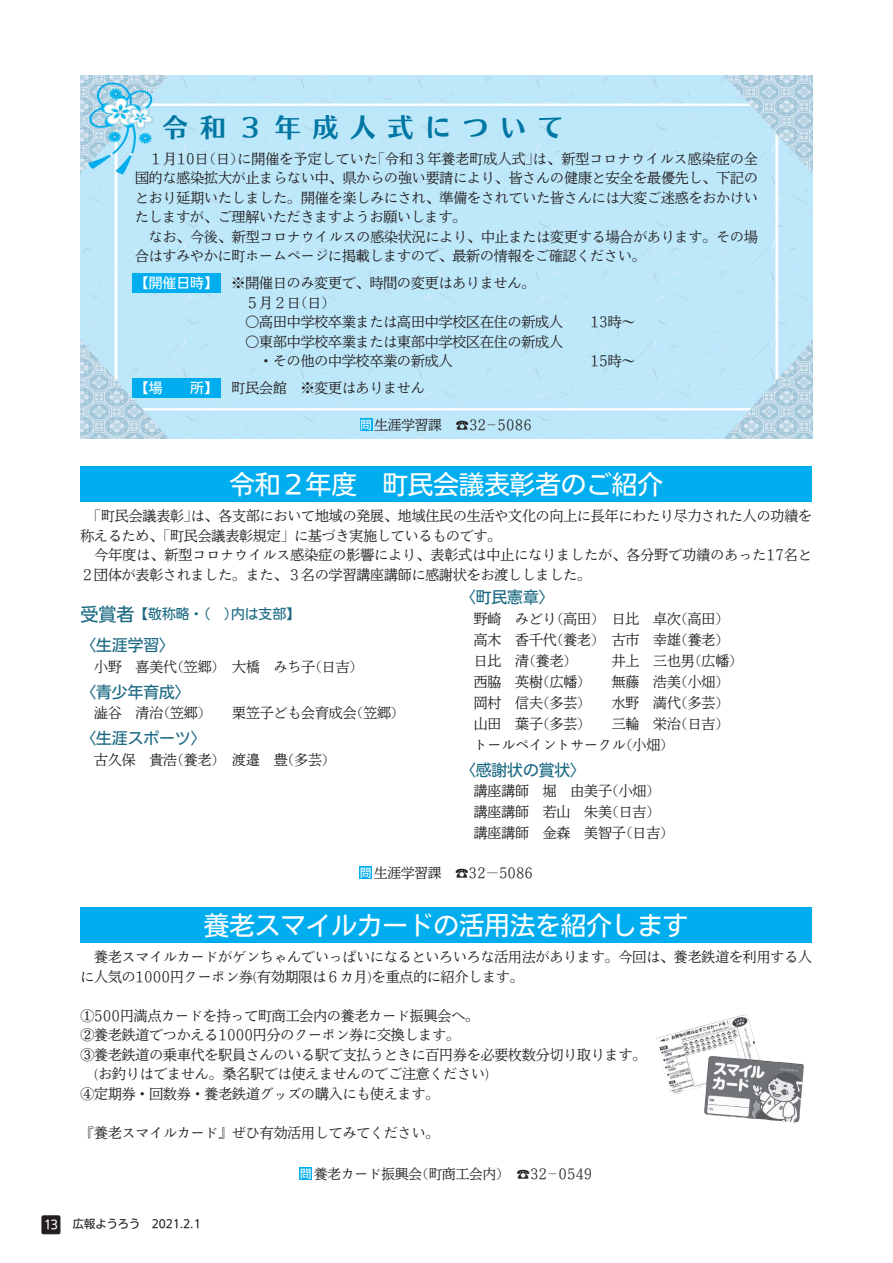
<style>
.page{position:relative;width:893px;height:1263px;background:#fff}
.page>*{position:absolute;margin:0;border:0;box-sizing:border-box;transform-origin:0 0}
.t1{font:25.5px "T1 FONT1611313854 91";color:#fff}
.t2{font:25.5px "T1 FONT1611313854 93";letter-spacing:.47em;color:#0076a3}
.t3{font:15.75px "T1 FONT1611313854 91";color:#196881}
.t4{font:13.8px/19.5px "T1 FONT1611313854 92";color:#231f20}
.t5{font:13.8px "T1 FONT1611313854 95";color:#231f20}
.t6{font:13.8px "T1 FONT1611313854 98";color:#231f20}
.t7{font:13.8px "T1 FONT1611313854 91";color:#196881}
.t8{font:13.8px "T1 FONT1611313854 94";color:#231f20}
.t9{font:13.8px "T1 FONT1611313854 99";color:#231f20}
.t10{font:13.8px "T1 FONT1611313854 91";color:#fff}
.t11{font:13.5px "T1 FONT1611313854 92";color:#231f20}
.t12{font:13.5px "T1 FONT1611313854 92";letter-spacing:-.18em;color:#231f20}
.t13{font:13.5px "T1 FONT1611313854 92";letter-spacing:-.19em;color:#231f20}
.t14{font:11.25px "T1 FONT1611313854 91";color:#231f20}
.s1{font-family:"T1 FONT1611313854 91";color:#fff}
.s2{font-family:"T1 FONT1611313854 91";font-size:11.25px;color:#fff}
.s3{font-family:"T1 GJFONT1611313854 10"}
.s4{font-family:"T1 FONT1611313854 94"}
.s5{font-family:"T1 FONT1611313854 95"}
.s6{font-size:18px}
.s7{font-family:"T1 FONT1611313854 92"}
.s8{font-family:"T1 FONT1611313854 96"}
.s9{font-family:"T1 FONT1611313854 97"}
.s10{font-family:"T1 FONT1611313854 99"}
.s11{font-family:"T1 FONT1611313854 98"}
.s12{font-family:"T1 FONT1611313854 100"}
.s13{font-family:"T1 FONT1611313854 101"}
.s14{font-family:"T1 FONT1611313854 102"}
.s15{font-size:12px;color:#fff}
</style>
<div class="page">
<div style="left:42px;top:1216px;width:18px;height:18px;background:#231f20;border-radius:2px"></div>
<div style="left:42px;top:1216px;width:18px;height:18px;border:1px solid #231f20;border-radius:2px"></div>
<div style="left:299px;top:1168px;width:13px;height:12px;background:#00aeef"></div>
<img style="left:656px;top:1014px;width:148px;height:108px">
<div style="left:80px;top:908px;width:732px;height:35px;background:#00aeef"></div>
<img style="left:80px;top:75px;width:732px;height:364px">
<div style="left:132px;top:273px;width:89px;height:20px;background:#00aeef"></div>
<div style="left:132px;top:378px;width:89px;height:20px;background:#00aeef"></div>
<div style="left:360px;top:419px;width:12px;height:12px;background:#00aeef"></div>
<div style="left:359px;top:866px;width:13px;height:13px;background:#00aeef"></div>
<div style="left:80px;top:467px;width:732px;height:35px;background:#00aeef"></div>
<h1 class="t2" style="left:163px;top:115px;width:402px">令和３年成人式について</h1>
<p class="t4" style="left:135px;top:149px;width:624px;text-align:justify;text-indent:14px">１月10日（日）に開催を予定していた「令和３年養老町成人式」は、新型コロナウイルス感染症の全国的な感染拡大が止まらない中、県からの強い要請により、皆さんの健康と安全を最優先し、下記のとおり延期いたしました。開催を楽しみにされ、準備をされていた皆さんには大変ご迷惑をおかけいたしますが、ご理解いただきますようお願いします。</p>
<p class="t4" style="left:135px;top:227px;width:624px;text-indent:14px">なお、今後、新型コロナウイルスの感染状況により、中止または変更する場合があります。その場合はすみやかに町ホームページに掲載しますので、最新の情報をご確認ください。</p>
<p class="t4" style="left:245px;top:273px;width:319px;text-indent:-110px"><span class="s1">【開催日時】</span> ※開催日のみ変更で、時間の変更はありません。<br>５月２日（日）<br>〇高田中学校卒業または高田中学校区在住の新成人</p>
<p class="t4" style="left:590px;top:312px;width:46px">13時～</p>
<p class="t4" style="left:259px;top:332px;width:305px;text-indent:-14px">〇東部中学校卒業または東部中学校区在住の新成人・その他の中学校卒業の新成人</p>
<p class="t10" style="left:135px;top:381px;width:29px">【場</p>
<p class="t4" style="left:190px;top:378px;width:236px"><span class="s1">所】</span> 町民会館 ※変更はありません</p>
<p class="t12" style="left:360px;top:418px;width:178px"><span class="s2">問</span>生涯学習課 <span class="s3">-</span>32― 5086</p>
<p class="t4" style="left:590px;top:351px;width:46px">15時～</p>
<h1 class="t1" style="left:229px;top:472px;width:435px">令和２年度 町民会議表彰者のご紹介</h1>
<p class="t4" style="left:80px;top:506px;width:733px;text-indent:7px">「町民会議表彰」は、各支部において地域の発展、地域住民の生活や文化の向上に長年にわたり尽力された人の功績を称えるため、「町民会議表彰規定」に基づき<span class="s4">実施</span>しているものです。</p>
<p class="t4" style="left:80px;top:545px;width:733px;text-indent:14px">今年<span class="s4">度</span>は、新型コロナウイルス感染症の<span class="s4">影響</span>により、表彰式は中止になりましたが、各分<span class="s4">野</span>で功績のあった1<span class="s4">7</span>名と<br>２<span class="s4">団体</span>が表彰されました。また、３名の学習<span class="s4">講座講</span><span class="s5">師</span>に感<span class="s5">謝</span>状をお<span class="s5">渡</span>ししました。</p>
<p class="t7" style="left:80px;top:607px;width:221px"><span class="s6">受賞者</span>【敬称略・（ ）内は支部】</p>
<p class="t3" style="left:80px;top:638px;width:96px">〈生涯学習〉</p>
<p class="t4" style="left:94px;top:657px;width:271px"><span class="s5">小</span><span class="s4">野</span> <span class="s5">喜美</span>代（<span class="s5">笠郷</span>）大<span class="s5">橋</span> みち<span class="s5">子</span>（日<span class="s5">吉</span>）</p>
<p class="t3" style="left:80px;top:684px;width:112px">〈青少年育成〉</p>
<p class="t5" style="left:94px;top:706px;width:119px">澁谷 清治<span class="s7">（</span>笠郷<span class="s7">）</span></p>
<p class="t5" style="left:232px;top:706px;width:174px">栗笠子ど<span class="s7">も会</span>育<span class="s7">成会（</span>笠郷<span class="s7">）</span></p>
<p class="t3" style="left:80px;top:731px;width:127px">〈生涯スポーツ〉</p>
<p class="t4" style="left:94px;top:750px;width:243px"><span class="s5">古久保 貴</span><span class="s8">浩</span>（養老）<span class="s5">渡</span><span class="s8">邉 豊</span>（<span class="s8">多芸</span>）</p>
<p class="t3" style="left:460px;top:590px;width:96px">〈町民憲章〉</p>
<p class="t4" style="left:474px;top:608px;width:257px;line-height:21px;text-align:justify"><span class="s4">野</span><span class="s8">崎</span> み<span class="s5">ど</span>り（高田）日<span class="s8">比 卓次</span>（高田）高<span class="s8">木 香</span><span class="s9">千</span>代（養老）<span class="s5">古</span><span class="s9">市 幸雄</span>（養老）日<span class="s8">比</span> <span class="s5">清</span>（養老）</p>
<p class="t6" style="left:612px;top:653px;width:133px">井<span class="s7">上</span> 三也男<span class="s7">（</span>広幡<span class="s7">）</span></p>
<p class="t6" style="left:474px;top:674px;width:119px">西脇 英樹<span class="s7">（</span>広幡<span class="s7">）</span></p>
<p class="t6" style="left:612px;top:674px;width:119px">無藤 <span class="s8">浩</span><span class="s5">美</span><span class="s7">（</span><span class="s5">小</span><span class="s10">畑</span><span class="s7">）</span></p>
<p class="t9" style="left:474px;top:695px;width:119px">岡村 信夫<span class="s7">（</span><span class="s8">多芸</span><span class="s7">）</span></p>
<p class="t4" style="left:612px;top:693px;width:119px"><span class="s10">水</span><span class="s4">野</span> 満代（<span class="s8">多芸</span>）</p>
<p class="t4" style="left:474px;top:714px;width:119px"><span class="s10">山</span>田 <span class="s10">葉</span><span class="s5">子</span>（<span class="s8">多芸</span>）</p>
<p class="t4" style="left:474px;top:713px;width:257px;line-height:21px;text-indent:138px"><span class="s11">三</span><span class="s10">輪 栄</span><span class="s5">治</span>（日<span class="s5">吉</span>）<span class="s10">ト</span>ールペイン<span class="s10">トサ</span>ークル（<span class="s5">小</span><span class="s10">畑</span>）</p>
<p class="t3" style="left:460px;top:762px;width:127px">〈感謝状の賞状〉</p>
<p class="t5" style="left:474px;top:784px;width:188px"><span class="s4">講座講</span>師 <span class="s12">堀 由</span>美子<span class="s7">（</span>小<span class="s10">畑</span><span class="s7">）</span></p>
<p class="t8" style="left:474px;top:805px;width:188px">講座講<span class="s5">師</span> <span class="s13">若</span><span class="s10">山</span> <span class="s13">朱</span><span class="s5">美</span><span class="s7">（日</span><span class="s5">吉</span><span class="s7">）</span></p>
<p class="t5" style="left:474px;top:826px;width:202px"><span class="s4">講座講</span>師 <span class="s14">金森</span> 美<span class="s14">智</span>子<span class="s7">（日</span>吉<span class="s7">）</span></p>
<p class="t13" style="left:360px;top:866px;width:179px"><span class="s2">問</span>生涯学習課 <span class="s3">-</span>32―5086</p>
<h1 class="t1" style="left:204px;top:913px;width:486px">養老スマイルカードの活用法を紹介します</h1>
<p class="t4" style="left:80px;top:947px;width:733px;text-indent:14px">養老スマイルカードがゲンちゃんでいっぱいになるといろいろな活用法があります。今回は、養老鉄道を利用する人に人気の1000円クーポン券(有効期限は６カ月)を重点的に紹介します。</p>
<p class="t4" style="left:80px;top:1005px;width:400px">①500円満点カードを持って町商工会内の養老カード振興会へ。</p>
<p class="t4" style="left:80px;top:1025px;width:381px">②養老鉄道でつかえる1000円分のクーポン券に交換します。</p>
<p class="t4" style="left:80px;top:1044px;width:567px">③養老鉄道の乗車代を駅員さんのいる駅で支払うときに百円券を必要枚数分切り取ります。</p>
<p class="t4" style="left:94px;top:1064px;width:406px">(お釣りはでません。桑名駅では使えませんのでご注意ください)</p>
<p class="t4" style="left:80px;top:1083px;width:360px">④定期券・回数券・養老鉄道グッズの購入にも使えます。</p>
<p class="t4" style="left:80px;top:1122px;width:360px">『養老スマイルカード』ぜひ有効活用してみてください。</p>
<p class="t14" style="left:44px;top:1219px;width:163px"><span class="s15">13</span> 広報ようろう 2021.2.1</p>
<p class="t11" style="left:300px;top:1168px;width:299px"><span class="s2">問</span>養老カード振興会（町商工会内） <span class="s3">-</span>32― 0549</p>
</div>
